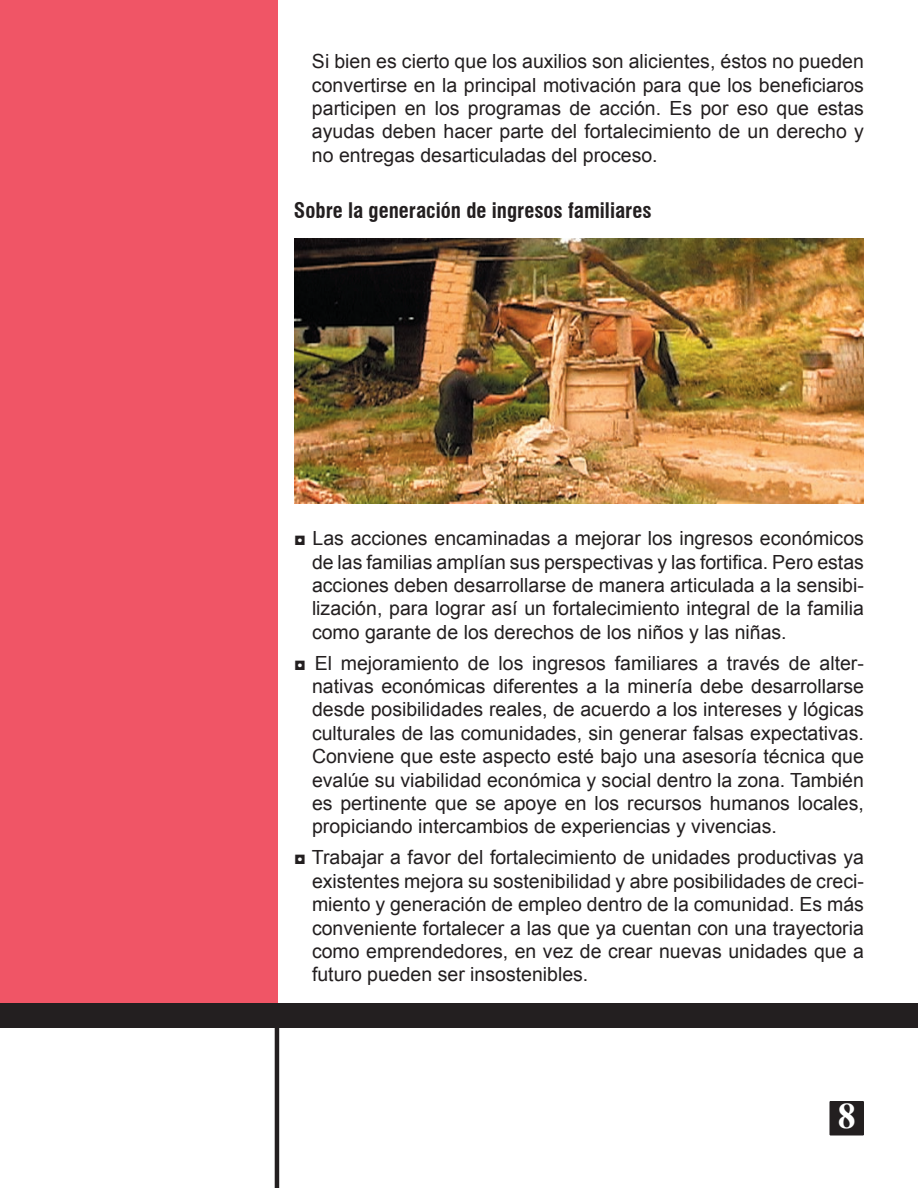
<style>
.page{position:relative;width:918px;height:1188px;background:#fff}
.page>*{position:absolute;margin:0;border:0;box-sizing:border-box;transform-origin:0 0}
.t1{font:700 36px "Times New Roman";color:#fff}
.items{font:700 condensed 21px "Swiss 721 BT";color:#231f20}
.items-2{font:19.5px/23.4px "Arial";color:#231f20;text-align:justify}
</style>
<div class="page">
<div style="left:0;top:0;width:278px;height:1005px;background:#f05566"></div>
<hr style="left:275px;top:1021px;width:4px;height:167px;background:#231f20">
<div style="left:0;top:1004px;width:918px;height:24px;background:#231f20"></div>
<div style="left:830px;top:1102px;width:33px;height:33px;background:#231f20"></div>
<div style="left:830px;top:1101px;width:34px;height:35px;border:2px solid #231f20"></div>
<img style="left:294px;top:238px;width:570px;height:266px">
<p class="items-2" style="left:312px;top:50px;width:554px">Si bien es cierto que los auxilios son alicientes, éstos no pueden convertirse en la principal motivación para que los beneficiaros participen en los programas de acción. Es por eso que estas ayudas deben hacer parte del fortalecimiento de un derecho y no entregas desarticuladas del proceso.</p>
<p class="items" style="left:294px;top:198px;width:359px">Sobre la generación de ingresos familiares</p>
<p class="items-2" style="left:312px;top:527px;width:553px;text-indent:-18px">◘ Las acciones encaminadas a mejorar los ingresos económicos de las familias amplían sus perspectivas y las fortifica. Pero estas acciones deben desarrollarse de manera articulada a la sensibi&shy;lización, para lograr así un fortalecimiento integral de la familia como garante de los derechos de los niños y las niñas.</p>
<p class="items-2" style="left:312px;top:651px;width:554px;text-indent:-18px">◘ El mejoramiento de los ingresos familiares a través de alter&shy;nativas económicas diferentes a la minería debe desarrollarse desde posibilidades reales, de acuerdo a los intereses y lógicas culturales de las comunidades, sin generar falsas expectativas.<br>Conviene que este aspecto esté bajo una asesoría técnica que evalúe su viabilidad económica y social dentro la zona. También es pertinente que se apoye en los recursos humanos locales, propiciando intercambios de experiencias y vivencias.</p>
<p class="items-2" style="left:312px;top:846px;width:554px;text-indent:-18px">◘ Trabajar a favor del fortalecimiento de unidades productivas ya existentes mejora su sostenibilidad y abre posibilidades de creci&shy;miento y generación de empleo dentro de la comunidad. Es más conveniente fortalecer a las que ya cuentan con una trayectoria como emprendedores, en vez de crear nuevas unidades que a futuro pueden ser insostenibles.</p>
<h1 class="t1" style="left:838px;top:1091px;width:19px">8</h1>
</div>
